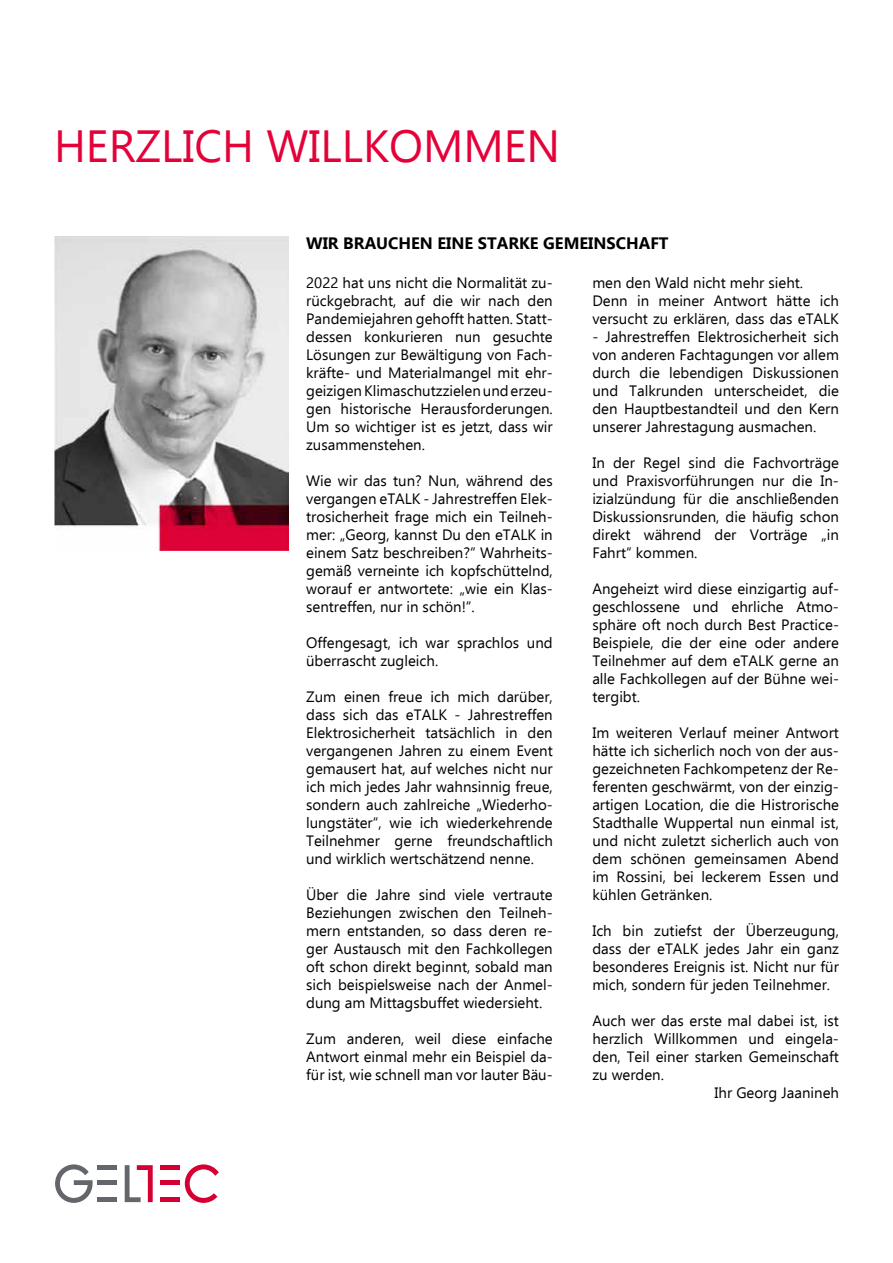
<style>
.page{position:relative;width:893px;height:1263px;background:#fff}
.page>*{position:absolute;margin:0;border:0;box-sizing:border-box;transform-origin:0 0}
.t1{font:45px "Ebrima";color:#e40138}
.t2{font:700 16.5px "Ebrima";color:#000}
.t3{font:15px/18px "Ebrima";color:#000;text-align:justify}
</style>
<div class="page">
<img style="left:54px;top:236px;width:235px;height:315px">
<svg style="left:185px;top:1164px;width:34px;height:39px"></svg>
<svg style="left:55px;top:1164px;width:38px;height:39px"></svg>
<div style="left:97px;top:1165px;width:20px;height:5px;background:#63666a"></div>
<div style="left:97px;top:1180px;width:20px;height:5px;background:#63666a"></div>
<div style="left:97px;top:1197px;width:20px;height:5px;background:#63666a"></div>
<div style="left:160px;top:1165px;width:20px;height:5px;background:#d50032"></div>
<div style="left:160px;top:1180px;width:20px;height:5px;background:#d50032"></div>
<div style="left:160px;top:1197px;width:20px;height:5px;background:#d50032"></div>
<svg style="left:125px;top:1165px;width:28px;height:37px"></svg>
<h1 class="t1" style="left:54px;top:113px;width:508px">HERZLICH WILLKOMMEN</h1>
<p class="t2" style="left:306px;top:230px;width:364px">WIR BRAUCHEN EINE STARKE GEMEINSCHAFT</p>
<p class="t3" style="left:592px;top:273px;width:248px;text-align:left">men den Wald nicht mehr sieht.<br>Denn in meiner Antwort hätte ich versucht zu erklären, dass das eTALK</p>
<p class="t3" style="left:592px;top:327px;width:248px">- Jahrestreffen Elektrosicherheit sich von anderen Fachtagungen vor allem durch die lebendigen Diskussionen und Talkrunden unterscheidet, die den Hauptbestandteil und den Kern unserer Jahrestagung ausmachen.</p>
<p class="t3" style="left:592px;top:453px;width:248px">In der Regel sind die Fachvorträge und Praxisvorführungen nur die In&shy;izialzündung für die anschließenden Diskussionsrunden, die häufig schon direkt während der Vorträge „in Fahrt“ kommen.</p>
<p class="t3" style="left:592px;top:579px;width:248px">Angeheizt wird diese einzigartig auf&shy;geschlossene und ehrliche Atmo&shy;sphäre oft noch durch Best Practice-Beispiele, die der eine oder andere Teilnehmer auf dem eTALK gerne an alle Fachkollegen auf der Bühne wei&shy;tergibt.</p>
<p class="t3" style="left:592px;top:723px;width:248px">Im weiteren Verlauf meiner Antwort hätte ich sicherlich noch von der aus&shy;gezeichneten Fachkompetenz der Re&shy;ferenten geschwärmt, von der einzig&shy;artigen Location, die die Histrorische Stadthalle Wuppertal nun einmal ist, und nicht zuletzt sicherlich auch von dem schönen gemeinsamen Abend im Rossini, bei leckerem Essen und kühlen Getränken.</p>
<p class="t3" style="left:592px;top:921px;width:248px">Ich bin zutiefst der Überzeugung, dass der eTALK jedes Jahr ein ganz besonderes Ereignis ist. Nicht nur für mich, sondern für jeden Teilnehmer.</p>
<p class="t3" style="left:592px;top:1011px;width:248px">Auch wer das erste mal dabei ist, ist</p>
<p class="t3" style="left:592px;top:1029px;width:248px">herzlich Willkommen und eingela-</p>
<p class="t3" style="left:592px;top:1047px;width:248px">den, Teil einer starken Gemeinschaft</p>
<p class="t3" style="left:592px;top:1065px;width:73px">zu werden.</p>
<p class="t3" style="left:714px;top:1083px;width:126px">Ihr Georg Jaanineh</p>
<p class="t3" style="left:306px;top:273px;width:248px">2022 hat uns nicht die Normalität zu&shy;rückgebracht, auf die wir nach den Pandemiejahren gehofft hatten. Statt&shy;dessen konkurieren nun gesuchte Lösungen zur Bewältigung von Fach&shy;kräfte- und Materialmangel mit ehr&shy;geizigen Klimaschutzzielen und erzeu&shy;gen historische Herausforderungen.<br>Um so wichtiger ist es jetzt, dass wir zusammenstehen.</p>
<p class="t3" style="left:306px;top:471px;width:248px">Wie wir das tun? Nun, während des vergangen eTALK - Jahrestreffen Elek&shy;trosicherheit frage mich ein Teilneh&shy;mer: „Georg, kannst Du den eTALK in einem Satz beschreiben?“ Wahrheits&shy;gemäß verneinte ich kopfschüttelnd, worauf er antwortete: „wie ein Klas&shy;sentreffen, nur in schön!“.</p>
<p class="t3" style="left:306px;top:633px;width:248px">Offengesagt, ich war sprachlos und überrascht zugleich.</p>
<p class="t3" style="left:306px;top:687px;width:248px">Zum einen freue ich mich darüber, dass sich das eTALK - Jahrestreffen Elektrosicherheit tatsächlich in den vergangenen Jahren zu einem Event gemausert hat, auf welches nicht nur ich mich jedes Jahr wahnsinnig freue, sondern auch zahlreiche „Wiederho&shy;lungstäter“, wie ich wiederkehrende Teilnehmer gerne freundschaftlich und wirklich wertschätzend nenne.</p>
<p class="t3" style="left:306px;top:885px;width:248px">Über die Jahre sind viele vertraute Beziehungen zwischen den Teilneh&shy;mern entstanden, so dass deren re&shy;ger Austausch mit den Fachkollegen oft schon direkt beginnt, sobald man sich beispielsweise nach der Anmel&shy;dung am Mittagsbuffet wiedersieht.</p>
<p class="t3" style="left:306px;top:1029px;width:248px">Zum anderen, weil diese einfache Antwort einmal mehr ein Beispiel da&shy;für ist, wie schnell man vor lauter Bäu-</p>
</div>
